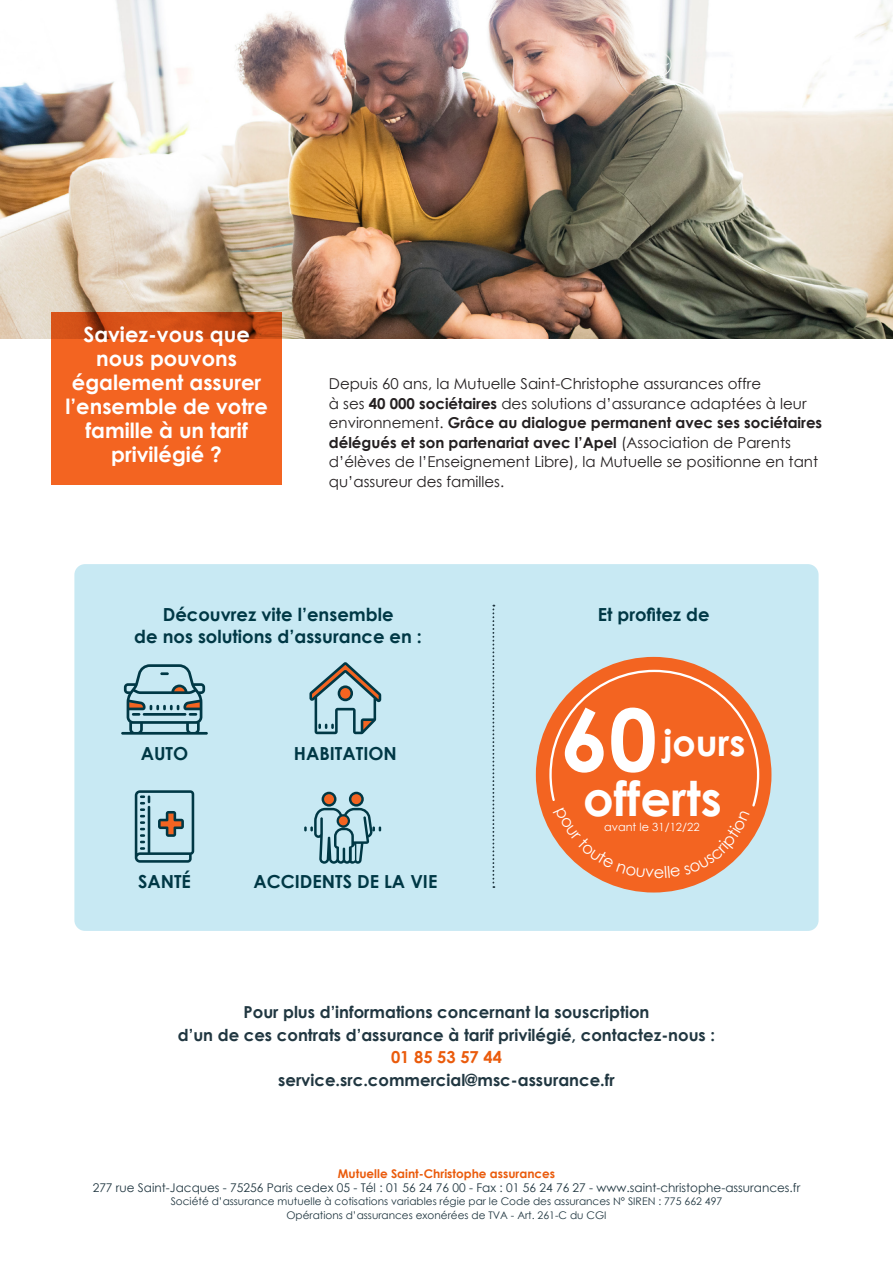
<style>
.page{position:relative;width:893px;height:1263px;background:#fff}
.page>*{position:absolute;margin:0;border:0;box-sizing:border-box;transform-origin:0 0}
.t1{font:700 86.25px "Century Gothic";color:#fff}
.t2{font:700 47.85px "Century Gothic";color:#fff}
.t3{font:700 36.45px "Century Gothic";color:#fff}
.t4{font:700 21px/24px "Century Gothic";color:#fff;text-align:center}
.t5{font:700 18px/21.6px "Century Gothic";color:#003845;text-align:center}
.t6{font:700 16.5px "Century Gothic";color:#213741}
.t7{font:700 16.5px "Century Gothic";color:#ea5b0c}
.t8{font:16.35px "Century Gothic";color:#fff}
.t9{font:15px/19.5px "Century Gothic";color:#231f20}
.t10{font:12px "Century Gothic";color:#213741}
.t11{font:700 12px "Century Gothic";color:#ea5b0c}
.t12{font:11.25px "Century Gothic";color:#fff}
.t13{font:10.5px/13.5px "Century Gothic";color:#213741;text-align:center}
.s1{font-weight:700}
</style>
<div class="page">
<div style="left:74px;top:564px;width:745px;height:367px;background:#c8e9f3;border-radius:11px"></div>
<svg style="left:121px;top:664px;width:87px;height:71px"></svg>
<svg style="left:309px;top:662px;width:72px;height:72px"></svg>
<svg style="left:304px;top:792px;width:77px;height:72px"></svg>
<svg style="left:135px;top:790px;width:59px;height:73px"></svg>
<div style="left:536px;top:657px;width:235px;height:235px;background:#f36421;border-radius:50%"></div>
<img style="left:0;top:0;width:893px;height:339px">
<svg style="left:492px;top:605px;width:2px;height:283px"></svg>
<svg style="left:51px;top:312px;width:230px;height:173px;background:#eb5f1f"></svg>
<svg style="left:548px;top:669px;width:212px;height:209px"></svg>
<p class="t4" style="left:65px;top:321px;width:204px">Saviez-vous que nous pouvons également assurer l’ensemble de votre famille à un tarif privilégié ?</p>
<p class="t9" style="left:329px;top:374px;width:495px">Depuis 60 ans, la Mutuelle Saint-Christophe assurances offre<br>à ses <span class="s1">40 000 sociétaires</span> des solutions d’assurance adaptées à leur environnement. <span class="s1">Grâce au dialogue permanent avec ses sociétaires délégués et son partenariat avec l’Apel</span> (Association de Parents d’élèves de l’Enseignement Libre), la Mutuelle se positionne en tant qu’assureur des familles.</p>
<p class="t5" style="left:134px;top:603px;width:289px">Découvrez vite l’ensemble<br>de nos solutions d’assurance en :</p>
<p class="t5" style="left:598px;top:603px;width:113px">Et profitez de</p>
<p class="t5" style="left:141px;top:741px;width:49px">AUTO</p>
<p class="t5" style="left:294px;top:741px;width:104px">HABITATION</p>
<p class="t5" style="left:138px;top:870px;width:54px">SANTÉ</p>
<p class="t5" style="left:253px;top:870px;width:185px">ACCIDENTS DE LA VIE</p>
<h1 class="t1" style="left:560px;top:674px;width:98px">60</h1>
<h2 class="t2" style="left:583px;top:762px;width:140px">offerts</h2>
<h3 class="t3" style="left:663px;top:715px;width:84px">jours</h3>
<p class="t12" style="left:604px;top:819px;width:97px">avant le 31/12/22</p>
<p class="t8" style="left:654px;top:860px;width:12px">e</p>
<p class="t6" style="left:244px;top:1000px;width:407px">Pour plus d’informations concernant la souscription</p>
<p class="t6" style="left:178px;top:1022px;width:539px">d’un de ces contrats d’assurance à tarif privilégié, contactez-nous :</p>
<p class="t7" style="left:391px;top:1045px;width:112px">01 85 53 57 44</p>
<p class="t6" style="left:278px;top:1067px;width:338px">service.src.commercial@msc-assurance.fr</p>
<p class="t11" style="left:338px;top:1165px;width:219px">Mutuelle Saint-Christophe assurances</p>
<p class="t10" style="left:93px;top:1179px;width:709px">277 rue Saint-Jacques - 75256 Paris cedex 05 - Tél : 01 56 24 76 00 - Fax : 01 56 24 76 27 - www.saint-christophe-assurances.fr</p>
<p class="t13" style="left:171px;top:1195px;width:553px">Société d’assurance mutuelle à cotisations variables régie par le Code des assurances N° SIREN : 775 662 497<br>Opérations d’assurances exonérées de TVA - Art. 261-C du CGI</p>
</div>
